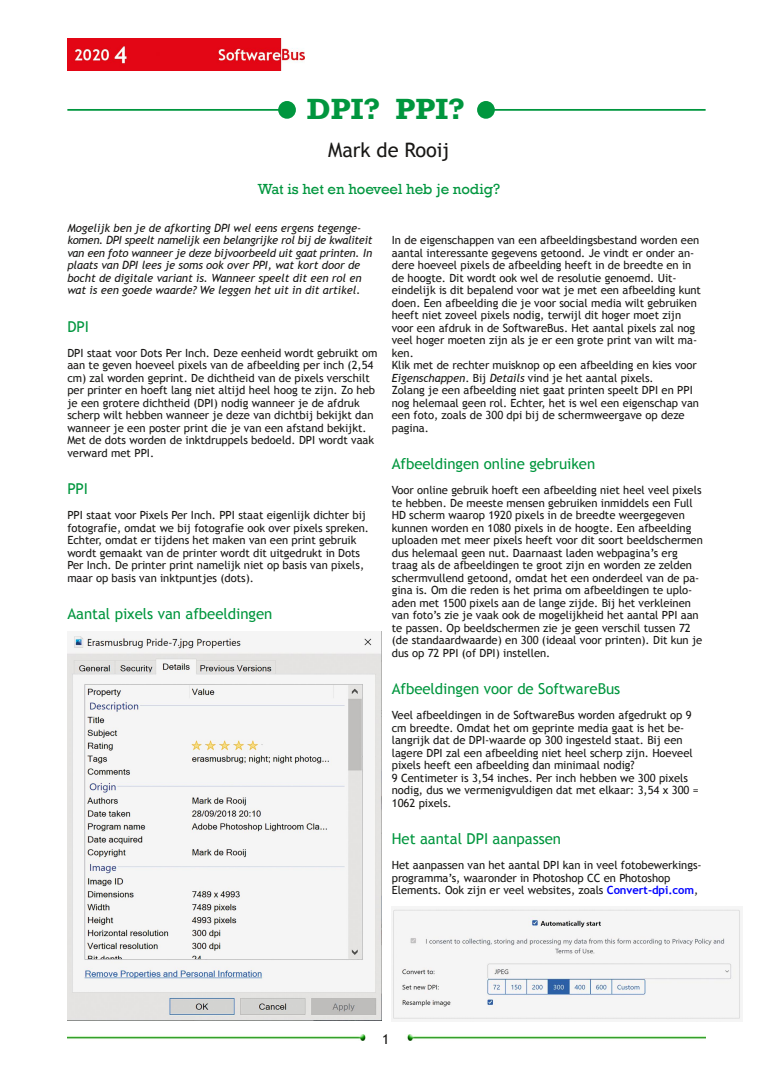
<style>
.page{position:relative;width:773px;height:1081px;background:#fff}
.page>*{position:absolute;margin:0;border:0;box-sizing:border-box;transform-origin:0 0}
.t1{font:700 30px "Rockwell";color:#00963e}
.t2{font:20px "Trebuchet MS";letter-spacing:-.005em;color:#181715}
.t3{font:15px "Trebuchet MS";letter-spacing:-.005em;color:#00963e}
.t4{font:15px "Rockwell";letter-spacing:-.005em;color:#00963e}
.t5{font:13.75px "Trebuchet MS";color:#181715}
.t6{font:11.25px/12.5px "Trebuchet MS";color:#181715}
.t7{font:italic 11.25px/12.5px "Trebuchet MS";letter-spacing:-.005em;color:#181715}
.s1{font-style:italic}
.s2{font-weight:700;color:#00f}
</style>
<div class="page">
<img style="left:67px;top:39px;width:237px;height:32px">
<img style="left:67px;top:1035px;width:299px;height:5px">
<img style="left:407px;top:1035px;width:298px;height:5px">
<hr style="left:485px;top:109px;width:220px;height:2px;background:#00963e">
<div style="left:477px;top:101px;width:17px;height:18px;background:#00963e;border-radius:50%"></div>
<hr style="left:67px;top:109px;width:220px;height:2px;background:#00963e">
<div style="left:278px;top:101px;width:18px;height:18px;background:#00963e;border-radius:50%"></div>
<img style="left:67px;top:633px;width:314px;height:387px">
<img style="left:392px;top:908px;width:349px;height:112px">
<h1 class="t1" style="left:306px;top:91px;width:160px">DPI? PPI?</h1>
<h2 class="t2" style="left:328px;top:138px;width:123px">Mark de Rooij</h2>
<h3 class="t4" style="left:258px;top:180px;width:244px">Wat is het en hoeveel heb je nodig?</h3>
<p class="t7" style="left:67px;top:221px;width:307px">Mogelijk ben je de afkorting DPI wel eens ergens tegenge‐ komen. DPI speelt namelijk een belangrijke rol bij de kwaliteit van een foto wanneer je deze bijvoorbeeld uit gaat printen. In plaats van DPI lees je soms ook over PPI, wat kort door de bocht de digitale variant is. Wanneer speelt dit een rol en wat is een goede waarde? We leggen het uit in dit artikel.</p>
<h3 class="t3" style="left:67px;top:318px;width:23px">DPI</h3>
<p class="t6" style="left:67px;top:346px;width:311px">DPI staat voor Dots Per Inch. Deze eenheid wordt gebruikt om aan te geven hoeveel pixels van de afbeelding per inch (2,54 cm) zal worden geprint. De dichtheid van de pixels verschilt per printer en hoeft lang niet altijd heel hoog te zijn. Zo heb je een grotere dichtheid (DPI) nodig wanneer je de afdruk scherp wilt hebben wanneer je deze van dichtbij bekijkt dan wanneer je een poster print die je van een afstand bekijkt.<br>Met de dots worden de inktdruppels bedoeld. DPI wordt vaak verward met PPI.</p>
<h3 class="t3" style="left:67px;top:480px;width:22px">PPI</h3>
<p class="t6" style="left:67px;top:509px;width:303px">PPI staat voor Pixels Per Inch. PPI staat eigenlijk dichter bij fotografie, omdat we bij fotografie ook over pixels spreken.<br>Echter, omdat er tijdens het maken van een print gebruik wordt gemaakt van de printer wordt dit uitgedrukt in Dots Per Inch. De printer print namelijk niet op basis van pixels, maar op basis van inktpuntjes (dots).</p>
<h3 class="t3" style="left:67px;top:605px;width:206px">Aantal pixels van afbeeldingen</h3>
<p class="t6" style="left:392px;top:234px;width:311px">In de eigenschappen van een afbeeldingsbestand worden een aantal interessante gegevens getoond. Je vindt er onder an‐ dere hoeveel pixels de afbeelding heeft in de breedte en in de hoogte. Dit wordt ook wel de resolutie genoemd. Uit‐ eindelijk is dit bepalend voor wat je met een afbeelding kunt doen. Een afbeelding die je voor social media wilt gebruiken heeft niet zoveel pixels nodig, terwijl dit hoger moet zijn voor een afdruk in de SoftwareBus. Het aantal pixels zal nog veel hoger moeten zijn als je er een grote print van wilt ma‐ ken.<br>Klik met de rechter muisknop op een afbeelding en kies voor <span class="s1">Eigenschappen</span>. Bij <span class="s1">Details</span> vind je het aantal pixels.<br>Zolang je een afbeelding niet gaat printen speelt DPI en PPI nog helemaal geen rol. Echter, het is wel een eigenschap van een foto, zoals de 300 dpi bij de schermweergave op deze pagina.</p>
<h3 class="t3" style="left:392px;top:455px;width:205px">Afbeeldingen online gebruiken</h3>
<p class="t6" style="left:392px;top:484px;width:312px">Voor online gebruik hoeft een afbeelding niet heel veel pixels te hebben. De meeste mensen gebruiken inmiddels een Full HD scherm waarop 1920 pixels in de breedte weergegeven kunnen worden en 1080 pixels in de hoogte. Een afbeelding uploaden met meer pixels heeft voor dit soort beeldschermen dus helemaal geen nut. Daarnaast laden webpagina’s erg traag als de afbeeldingen te groot zijn en worden ze zelden schermvullend getoond, omdat het een onderdeel van de pa‐ gina is. Om die reden is het prima om afbeeldingen te uplo‐ aden met 1500 pixels aan de lange zijde. Bij het verkleinen van foto’s zie je vaak ook de mogelijkheid het aantal PPI aan te passen. Op beeldschermen zie je geen verschil tussen 72 (de standaardwaarde) en 300 (ideaal voor printen). Dit kun je dus op 72 PPI (of DPI) instellen.</p>
<h3 class="t3" style="left:392px;top:680px;width:230px">Afbeeldingen voor de SoftwareBus</h3>
<p class="t6" style="left:392px;top:709px;width:308px">Veel afbeeldingen in de SoftwareBus worden afgedrukt op 9 cm breedte. Omdat het om geprinte media gaat is het be‐ langrijk dat de DPI‐waarde op 300 ingesteld staat. Bij een lagere DPI zal een afbeelding niet heel scherp zijn. Hoeveel pixels heeft een afbeelding dan minimaal nodig?<br>9 Centimeter is 3,54 inches. Per inch hebben we 300 pixels nodig, dus we vermenigvuldigen dat met elkaar: 3,54 x 300 = 1062 pixels.</p>
<h3 class="t3" style="left:392px;top:830px;width:171px">Het aantal DPI aanpassen</h3>
<p class="t6" style="left:392px;top:859px;width:311px">Het aanpassen van het aantal DPI kan in veel fotobewerkings‐ programma’s, waaronder in Photoshop CC en Photoshop<br>Elements. Ook zijn er veel websites, zoals <span class="s2">Convert‐dpi.com</span>,</p>
<p class="t5" style="left:382px;top:1031px;width:9px">1</p>
</div>
